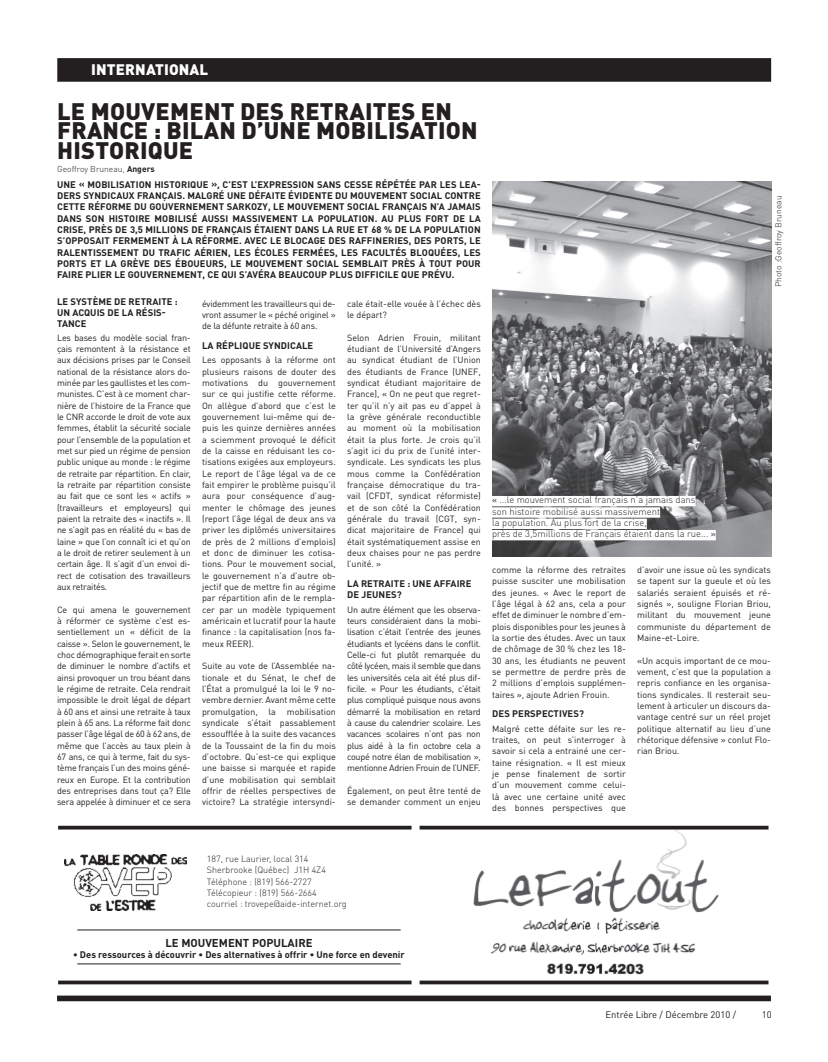
<style>
.page{position:relative;width:828px;height:1062px;background:#fff}
.page>*{position:absolute;margin:0;border:0;box-sizing:border-box;transform-origin:0 0}
.t1{font:900 23.6px/19.8px "DIN Pro";letter-spacing:.01em;color:#231f20}
.t2{font:900 15.1px "DIN Pro";letter-spacing:.01em;color:#fff}
.t3{font:700 11.3px "DIN Pro";color:#231f20}
.t4{font:700 9.4px/11.3px "DIN Pro";letter-spacing:.01em;color:#231f20}
.t5{font:300 9.4px/11.3px "DIN Pro";color:#231f20}
.t6{font:9.4px "DIN Pro";color:#231f20}
.t7{font:9px/11.3px "DIN Pro";color:#231f20;text-align:justify}
.t8{font:300 9px/11.3px "DIN Pro";color:#231f20}
.t9{font:300 8.5px "DIN Pro";color:#231f20}
.s1{font-weight:700}
.s2{font-weight:400;font-size:9px}
</style>
<div class="page">
<svg style="left:58px;top:826px;width:354px;height:4px"></svg>
<hr style="left:58px;top:981px;width:354px;height:3px;background:#231f20">
<hr style="left:77px;top:929px;width:324px;height:1px;background:#231f20">
<hr style="left:77px;top:963px;width:324px;height:1px;background:#231f20">
<img style="left:65px;top:854px;width:121px;height:56px">
<svg style="left:420px;top:826px;width:349px;height:4px"></svg>
<hr style="left:420px;top:981px;width:349px;height:3px;background:#231f20">
<img style="left:473px;top:831px;width:246px;height:144px">
<img style="left:492px;top:182px;width:279px;height:374px">
<div style="left:488px;top:496px;width:208px;height:10px;background:#fff"></div>
<div style="left:488px;top:507px;width:172px;height:11px;background:#fff"></div>
<div style="left:488px;top:519px;width:159px;height:10px;background:#fff"></div>
<div style="left:488px;top:530px;width:228px;height:10px;background:#fff"></div>
<div style="left:57px;top:996px;width:714px;height:5px;background:#231f20"></div>
<div style="left:57px;top:58px;width:714px;height:24px;background:#231f20"></div>
<h2 class="t2" style="left:91px;top:64px;width:119px">INTERNATIONAL</h2>
<h1 class="t1" style="left:57px;top:103px;width:422px">LE MOUVEMENT DES RETRAITES EN<br>FRANCE : BILAN D’UNE MOBILISATION<br>HISTORIQUE</h1>
<p class="t9" style="left:57px;top:166px;width:99px">Geoffroy Bruneau, <span class="s1">Angers</span></p>
<p class="t4" style="left:57px;top:179px;width:425px;text-align:justify">UNE « MOBILISATION HISTORIQUE », C’EST L’EXPRESSION SANS CESSE RÉPÉTÉE PAR LES LEA-DERS SYNDICAUX FRANÇAIS. MALGRÉ UNE DÉFAITE ÉVIDENTE DU MOUVEMENT SOCIAL CONTRE CETTE RÉFORME DU GOUVERNEMENT SARKOZY, LE MOUVEMENT SOCIAL FRANÇAIS N’A JAMAIS DANS SON HISTOIRE MOBILISÉ AUSSI MASSIVEMENT LA POPULATION. AU PLUS FORT DE LA CRISE, PRÈS DE 3,5 MILLIONS DE FRANÇAIS ÉTAIENT DANS LA RUE ET 68 % DE LA POPULATION S’OPPOSAIT FERMEMENT À LA RÉFORME. AVEC LE BLOCAGE DES RAFFINERIES, DES PORTS, LE RALENTISSEMENT DU TRAFIC AÉRIEN, LES ÉCOLES FERMÉES, LES FACULTÉS BLOQUÉES, LES PORTS ET LA GRÈVE DES ÉBOUEURS, LE MOUVEMENT SOCIAL SEMBLAIT PRÈS À TOUT POUR FAIRE PLIER LE GOUVERNEMENT, CE QUI S’AVÉRA BEAUCOUP PLUS DIFFICILE QUE PRÉVU.</p>
<p class="t4" style="left:57px;top:296px;width:122px">LE SYSTÈME DE RETRAITE :<br>UN ACQUIS DE LA RÉSIS-<br>TANCE</p>
<p class="t7" style="left:57px;top:333px;width:135px">Les bases du modèle social fran&shy;çais remontent à la résistance et aux décisions prises par le Conseil national de la résistance alors do&shy;minée par les gaullistes et les com&shy;munistes. C’est à ce moment char&shy;nière de l’histoire de la France que le CNR accorde le droit de vote aux femmes, établit la sécurité sociale pour l’ensemble de la population et met sur pied un régime de pension public unique au monde : le régime de retraite par répartition. En clair, la retraite par répartition consiste au fait que ce sont les « actifs » (travailleurs et employeurs) qui paient la retraite des « inactifs ». Il ne s’agit pas en réalité du « bas de laine » que l’on connaît ici et qu’on a le droit de retirer seulement à un certain âge. Il s’agit d’un envoi di&shy;rect de cotisation des travailleurs aux retraités.</p>
<p class="t7" style="left:57px;top:605px;width:135px">Ce qui amena le gouvernement à réformer ce système c’est es&shy;sentiellement un « déficit de la caisse ». Selon le gouvernement, le choc démographique ferait en sorte de diminuer le nombre d’actifs et ainsi provoquer un trou béant dans le régime de retraite. Cela rendrait impossible le droit légal de départ à 60 ans et ainsi une retraite à taux plein à 65 ans. La réforme fait donc passer l’âge légal de 60 à 62 ans, de même que l’accès au taux plein à 67 ans, ce qui à terme, fait du sys&shy;tème français l’un des moins géné&shy;reux en Europe. Et la contribution des entreprises dans tout ça? Elle sera appelée à diminuer et ce sera</p>
<p class="t7" style="left:202px;top:299px;width:135px">évidemment les travailleurs qui de&shy;vront assumer le « péché originel » de la défunte retraite à 60 ans.</p>
<p class="t4" style="left:202px;top:341px;width:113px">LA RÉPLIQUE SYNDICALE</p>
<p class="t7" style="left:202px;top:355px;width:135px">Les opposants à la réforme ont plusieurs raisons de douter des motivations du gouvernement sur ce qui justifie cette réforme.<br>On allègue d’abord que c’est le gouvernement lui-même qui de&shy;puis les quinze dernières années a sciemment provoqué le déficit de la caisse en réduisant les co&shy;tisations exigées aux employeurs.<br>Le report de l’âge légal va de ce fait empirer le problème puisqu’il aura pour conséquence d’aug&shy;menter le chômage des jeunes (report l’âge légal de deux ans va priver les diplômés universitaires de près de 2 millions d’emplois) et donc de diminuer les cotisa&shy;tions. Pour le mouvement social, le gouvernement n’a d’autre ob&shy;jectif que de mettre fin au régime par répartition afin de le rempla&shy;cer par un modèle typiquement américain et lucratif pour la haute finance : la capitalisation (nos fa&shy;meux REER).</p>
<p class="t7" style="left:202px;top:661px;width:135px">Suite au vote de l’Assemblée na&shy;tionale et du Sénat, le chef de l’État a promulgué la loi le 9 no&shy;vembre dernier. Avant même cette promulgation, la mobilisation syndicale s’était passablement essoufflée à la suite des vacances de la Toussaint de la fin du mois d’octobre. Qu’est-ce qui explique une baisse si marquée et rapide d’une mobilisation qui semblait offrir de réelles perspectives de victoire? La stratégie intersyndi-</p>
<p class="t7" style="left:347px;top:299px;width:135px">cale était-elle vouée à l’échec dès le départ?</p>
<p class="t7" style="left:347px;top:333px;width:135px">Selon Adrien Frouin, militant étudiant de l’Université d’Angers au syndicat étudiant de l’Union des étudiants de France (UNEF, syndicat étudiant majoritaire de France), « On ne peut que regret&shy;ter qu’il n’y ait pas eu d’appel à la grève générale reconductible au moment où la mobilisation était la plus forte. Je crois qu’il s’agit ici du prix de l’unité inter&shy;syndicale. Les syndicats les plus mous comme la Confédération française démocratique du tra&shy;vail (CFDT, syndicat réformiste) et de son côté la Confédération générale du travail (CGT, syn&shy;dicat majoritaire de France) qui était systématiquement assise en deux chaises pour ne pas perdre l’unité. »</p>
<p class="t4" style="left:347px;top:579px;width:126px">LA RETRAITE : UNE AFFAIRE<br>DE JEUNES?</p>
<p class="t7" style="left:347px;top:605px;width:135px">Un autre élément que les observa&shy;teurs considéraient dans la mobi&shy;lisation c’était l’entrée des jeunes étudiants et lycéens dans le conflit.<br>Celle-ci fut plutôt remarquée du côté lycéen, mais il semble que dans les universités cela ait été plus dif&shy;ficile. « Pour les étudiants, c’était plus compliqué puisque nous avons démarré la mobilisation en retard à cause du calendrier scolaire. Les vacances scolaires n’ont pas non plus aidé à la fin octobre cela a coupé notre élan de mobilisation », mentionne Adrien Frouin de l’UNEF.</p>
<p class="t7" style="left:347px;top:786px;width:135px">Également, on peut être tenté de se demander comment un enjeu</p>
<p class="t9" style="left:775px;top:287px;width:93px;rotate:-90deg">Photo :Geoffroy Bruneau</p>
<p class="t5" style="left:492px;top:495px;width:225px"><span class="s2">«</span> ...le mouvement social français n’a jamais dans<br>son histoire mobilisé aussi massivement<br>la population. Au plus fort de la crise,<br>près de 3,5millions de Français étaient dans la rue... <span class="s2">»</span></p>
<p class="t7" style="left:492px;top:565px;width:135px">comme la réforme des retraites puisse susciter une mobilisation des jeunes. « Avec le report de l’âge légal à 62 ans, cela a pour effet de diminuer le nombre d’em&shy;plois disponibles pour les jeunes à la sortie des études. Avec un taux de chômage de 30 % chez les 18- 30 ans, les étudiants ne peuvent se permettre de perdre près de 2 millions d’emplois supplémen&shy;taires », ajoute Adrien Frouin.</p>
<p class="t4" style="left:492px;top:709px;width:93px">DES PERSPECTIVES?</p>
<p class="t7" style="left:492px;top:724px;width:135px">Malgré cette défaite sur les re&shy;traites, on peut s’interroger à savoir si cela a entrainé une cer&shy;taine résignation. « Il est mieux je pense finalement de sortir d’un mouvement comme celui&shy;là avec une certaine unité avec des bonnes perspectives que</p>
<p class="t7" style="left:637px;top:565px;width:135px">d’avoir une issue où les syndicats se tapent sur la gueule et où les salariés seraient épuisés et ré&shy;signés », souligne Florian Briou, militant du mouvement jeune communiste du département de Maine-et-Loire.</p>
<p class="t7" style="left:637px;top:656px;width:135px">«Un acquis important de ce mou&shy;vement, c’est que la population a repris confiance en les organisa&shy;tions syndicales. Il resterait seu&shy;lement à articuler un discours da&shy;vantage centré sur un réel projet politique alternatif au lieu d’une rhétorique défensive » conlut Flo&shy;rian Briou.</p>
<p class="t8" style="left:207px;top:854px;width:141px">187, rue Laurier, local 314<br>Sherbrooke (Québec) J1H 4Z4<br>Téléphone : (819) 566-2727<br>Télécopieur : (819) 566-2664 courriel : trovepe@aide-internet.org</p>
<p class="t3" style="left:165px;top:939px;width:149px">LE MOUVEMENT POPULAIRE</p>
<p class="t4" style="left:73px;top:950px;width:333px">• Des ressources à découvrir • Des alternatives à offrir • Une force en devenir</p>
<p class="t6" style="left:606px;top:1011px;width:132px">Entrée Libre / Décembre 2010 /</p>
<p class="t6" style="left:762px;top:1011px;width:11px">10</p>
</div>
